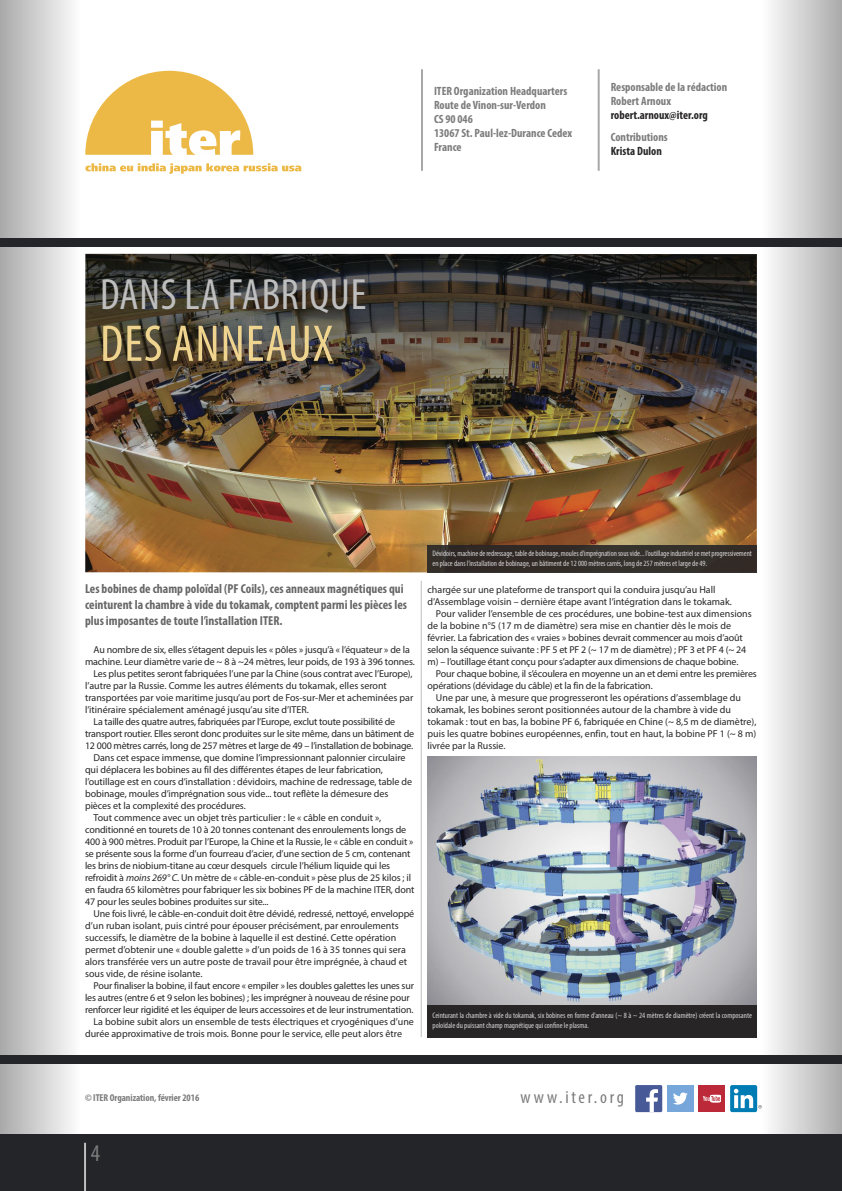
<style>
.page{position:relative;width:842px;height:1191px;background:#fff}
.page>*{position:absolute;margin:0;border:0;box-sizing:border-box;transform-origin:0 0}
.t1{font:condensed 52px "Myriad Pro";letter-spacing:.02em;color:#efd490}
.t2{font:condensed 44px "Myriad Pro";letter-spacing:.02em;color:#bebebe}
.t3{font:condensed 24px "Myriad Pro";color:#7d7c7d}
.t4{font:condensed 18px "Myriad Pro";letter-spacing:.15em;color:#7d7c7d}
.t5{font:700 condensed 13px/16px "Myriad Pro";color:#686767}
.t6{font:700 condensed 12px/14px "Myriad Pro";color:#7d7c7d}
.t7{font:700 condensed 12px "Myriad Pro";color:#272526}
.t8{font:10px "Myriad Pro";letter-spacing:-.01em;color:#272526}
.t9{font:700 condensed 10px "Myriad Pro";letter-spacing:-.005em;color:#7d7c7d}
.t10{font:condensed 8px/9.6px "Myriad Pro";color:#d4d3d4}
.s1{font-style:italic}
</style>
<div class="page">
<div style="left:0;top:1px;width:79px;height:1190px;background:linear-gradient(to right,#a9a9a9,#fbfbfb)"></div>
<div style="left:763px;top:1px;width:78px;height:1190px;background:linear-gradient(to right,#fdfcfd,#acacac)"></div>
<svg style="left:85px;top:71px;width:168px;height:84px"></svg>
<svg style="left:85px;top:163px;width:216px;height:11px"></svg>
<hr style="left:421px;top:69px;width:2px;height:102px;background:#a8a8a8">
<div style="left:0;top:238px;width:841px;height:9px;background:#242529"></div>
<div style="left:0;top:1054px;width:841px;height:9px;background:#242529"></div>
<div style="left:635px;top:1085px;width:27px;height:27px;background:#475a97"></div>
<svg style="left:646px;top:1089px;width:12px;height:23px"></svg>
<div style="left:730px;top:1085px;width:27px;height:27px;background:#007cb4;border-radius:2px"></div>
<svg style="left:734px;top:1088px;width:28px;height:20px"></svg>
<div style="left:698px;top:1085px;width:27px;height:27px;background:#bc2938"></div>
<svg style="left:703px;top:1094px;width:18px;height:8px"></svg>
<div style="left:667px;top:1085px;width:27px;height:27px;background:#77a7da"></div>
<svg style="left:673px;top:1092px;width:15px;height:12px"></svg>
<div style="left:0;top:1134px;width:841px;height:57px;background:#242529"></div>
<hr style="left:598px;top:69px;width:2px;height:102px;background:#a8a8a8">
<hr style="left:84px;top:1142px;width:2px;height:49px;background:#bebebe">
<img style="left:85px;top:254px;width:672px;height:318px">
<hr style="left:421px;top:581px;width:1px;height:456px;background:#bebebe">
<div style="left:427px;top:545px;width:330px;height:27px;background:#332d28"></div>
<img style="left:427px;top:757px;width:330px;height:248px">
<div style="left:427px;top:1005px;width:330px;height:32px;background:#272526"></div>
<h2 class="t2" style="left:100px;top:268px;width:268px">DANS LA FABRIQUE</h2>
<h1 class="t1" style="left:100px;top:312px;width:235px">DES ANNEAUX</h1>
<p class="t6" style="left:434px;top:84px;width:140px">ITER Organization Headquarters<br>Route de Vinon-sur-Verdon<br>CS 90 046<br>13067 St. Paul-lez-Durance Cedex<br>France</p>
<p class="t6" style="left:611px;top:80px;width:118px">Responsable de la rédaction<br>Robert Arnoux</p>
<p class="t7" style="left:611px;top:107px;width:99px">robert.arnoux@iter.org</p>
<p class="t6" style="left:611px;top:130px;width:59px">Contributions</p>
<p class="t7" style="left:611px;top:144px;width:53px">Krista Dulon</p>
<h3 class="t5" style="left:85px;top:580px;width:323px">Les bobines de champ poloïdal (PF Coils), ces anneaux magnétiques qui ceinturent la chambre à vide du tokamak, comptent parmi les pièces les plus imposantes de toute l’installation ITER.</h3>
<p class="t8" style="left:94px;top:643px;width:318px">Au nombre de six, elles s’étagent depuis les « pôles » jusqu’à « l’équateur » de la</p>
<p class="t8" style="left:85px;top:655px;width:331px">machine. Leur diamètre varie de ~ 8 à ~24 mètres, leur poids, de 193 à 396 tonnes.</p>
<p class="t8" style="left:94px;top:667px;width:321px">Les plus petites seront fabriquées l’une par la Chine (sous contrat avec l’Europe),</p>
<p class="t8" style="left:85px;top:679px;width:303px">l’autre par la Russie. Comme les autres éléments du tokamak, elles seront</p>
<p class="t8" style="left:85px;top:691px;width:330px">transportées par voie maritime jusqu’au port de Fos-sur-Mer et acheminées par</p>
<p class="t8" style="left:85px;top:703px;width:225px">l’itinéraire spécialement aménagé jusqu’au site d’ITER.</p>
<p class="t8" style="left:94px;top:715px;width:303px">La taille des quatre autres, fabriquées par l’Europe, exclut toute possibilité de</p>
<p class="t8" style="left:85px;top:727px;width:331px">transport routier. Elles seront donc produites sur le site même, dans un bâtiment de</p>
<p class="t8" style="left:85px;top:739px;width:330px">12 000 mètres carrés, long de 257 mètres et large de 49 – l’installation de bobinage.</p>
<p class="t8" style="left:94px;top:751px;width:313px">Dans cet espace immense, que domine l’impressionnant palonnier circulaire</p>
<p class="t8" style="left:85px;top:763px;width:299px">qui déplacera les bobines au fil des différentes étapes de leur fabrication,</p>
<p class="t8" style="left:85px;top:775px;width:329px">l’outillage est en cours d’installation : dévidoirs, machine de redressage, table de</p>
<p class="t8" style="left:85px;top:787px;width:305px">bobinage, moules d’imprégnation sous vide... tout reflète la démesure des</p>
<p class="t8" style="left:85px;top:799px;width:162px">pièces et la complexité des procédures.</p>
<p class="t8" style="left:94px;top:811px;width:289px">Tout commence avec un objet très particulier : le « câble en conduit »,</p>
<p class="t8" style="left:85px;top:823px;width:323px">conditionné en tourets de 10 à 20 tonnes contenant des enroulements longs de</p>
<p class="t8" style="left:85px;top:835px;width:330px">400 à 900 mètres. Produit par l’Europe, la Chine et la Russie, le « câble en conduit »</p>
<p class="t8" style="left:85px;top:847px;width:327px">se présente sous la forme d’un fourreau d’acier, d’une section de 5 cm, contenant</p>
<p class="t8" style="left:85px;top:859px;width:307px">les brins de niobium-titane au cœur desquels circule l’hélium liquide qui les</p>
<p class="t8" style="left:85px;top:871px;width:328px">refroidit à <span class="s1">moins 269° C</span>. Un mètre de « câble-en-conduit » pèse plus de 25 kilos ; il</p>
<p class="t8" style="left:85px;top:883px;width:331px">en faudra 65 kilomètres pour fabriquer les six bobines PF de la machine ITER, dont</p>
<p class="t8" style="left:85px;top:895px;width:185px">47 pour les seules bobines produites sur site...</p>
<p class="t8" style="left:94px;top:907px;width:322px">Une fois livré, le câble-en-conduit doit être dévidé, redressé, nettoyé, enveloppé</p>
<p class="t8" style="left:85px;top:919px;width:315px">d’un ruban isolant, puis cintré pour épouser précisément, par enroulements</p>
<p class="t8" style="left:85px;top:931px;width:313px">successifs, le diamètre de la bobine à laquelle il est destiné. Cette opération</p>
<p class="t8" style="left:85px;top:943px;width:322px">permet d’obtenir une « double galette » d’un poids de 16 à 35 tonnes qui sera</p>
<p class="t8" style="left:85px;top:955px;width:323px">alors transférée vers un autre poste de travail pour être imprégnée, à chaud et</p>
<p class="t8" style="left:85px;top:967px;width:119px">sous vide, de résine isolante.</p>
<p class="t8" style="left:94px;top:979px;width:322px">Pour finaliser la bobine, il faut encore « empiler » les doubles galettes les unes sur</p>
<p class="t8" style="left:85px;top:991px;width:326px">les autres (entre 6 et 9 selon les bobines) ; les imprégner à nouveau de résine pour</p>
<p class="t8" style="left:85px;top:1003px;width:330px">renforcer leur rigidité et les équiper de leurs accessoires et de leur instrumentation.</p>
<p class="t8" style="left:94px;top:1015px;width:322px">La bobine subit alors un ensemble de tests électriques et cryogéniques d’une</p>
<p class="t8" style="left:85px;top:1027px;width:319px">durée approximative de trois mois. Bonne pour le service, elle peut alors être</p>
<p class="t10" style="left:432px;top:548px;width:321px">Dévidoirs,machinederedressage, tabledebobinage,moulesd’imprégnation sousvide... l’outillageindustrielsemetprogressivement en place dans l’installation de bobinage, un bâtiment de 12 000 mètres carrés, long de 257 mètres et large de 49.</p>
<p class="t8" style="left:427px;top:583px;width:289px">chargée sur une plateforme de transport qui la conduira jusqu’au Hall</p>
<p class="t8" style="left:427px;top:595px;width:306px">d’Assemblage voisin – dernière étape avant l’intégration dans le tokamak.</p>
<p class="t8" style="left:436px;top:607px;width:317px">Pour valider l’ensemble de ces procédures, une bobine-test aux dimensions</p>
<p class="t8" style="left:427px;top:619px;width:305px">de la bobine n°5 (17 m de diamètre) sera mise en chantier dès le mois de</p>
<p class="t8" style="left:427px;top:631px;width:317px">février. La fabrication des « vraies » bobines devrait commencer au mois d’août</p>
<p class="t8" style="left:427px;top:643px;width:320px">selon la séquence suivante : PF 5 et PF 2 (~ 17 m de diamètre) ; PF 3 et PF 4 (~ 24</p>
<p class="t8" style="left:427px;top:655px;width:312px">m) – l’outillage étant conçu pour s’adapter aux dimensions de chaque bobine.</p>
<p class="t8" style="left:436px;top:667px;width:322px">Pour chaque bobine, il s’écoulera en moyenne un an et demi entre les premières</p>
<p class="t8" style="left:427px;top:679px;width:227px">opérations (dévidage du câble) et la fin de la fabrication.</p>
<p class="t8" style="left:436px;top:691px;width:306px">Une par une, à mesure que progresseront les opérations d’assemblage du</p>
<p class="t8" style="left:427px;top:703px;width:305px">tokamak, les bobines seront positionnées autour de la chambre à vide du</p>
<p class="t8" style="left:427px;top:715px;width:330px">tokamak : tout en bas, la bobine PF 6, fabriquée en Chine (~ 8,5 m de diamètre),</p>
<p class="t8" style="left:427px;top:727px;width:330px">puis les quatre bobines européennes, enfin, tout en haut, la bobine PF 1 (~ 8 m)</p>
<p class="t8" style="left:427px;top:739px;width:80px">livrée par la Russie.</p>
<p class="t10" style="left:432px;top:1010px;width:321px">Ceinturant la chambre à vide du tokamak, six bobines en forme d’anneau (~ 8 à ~ 24 mètres de diamètre) créent la composante poloïdale du puissant champ magnétique qui confine le plasma.</p>
<p class="t9" style="left:85px;top:1091px;width:116px">©ITER Organization, février 2016</p>
<h3 class="t3" style="left:91px;top:1138px;width:11px">4</h3>
<h3 class="t4" style="left:521px;top:1086px;width:105px">www.iter.org</h3>
</div>
